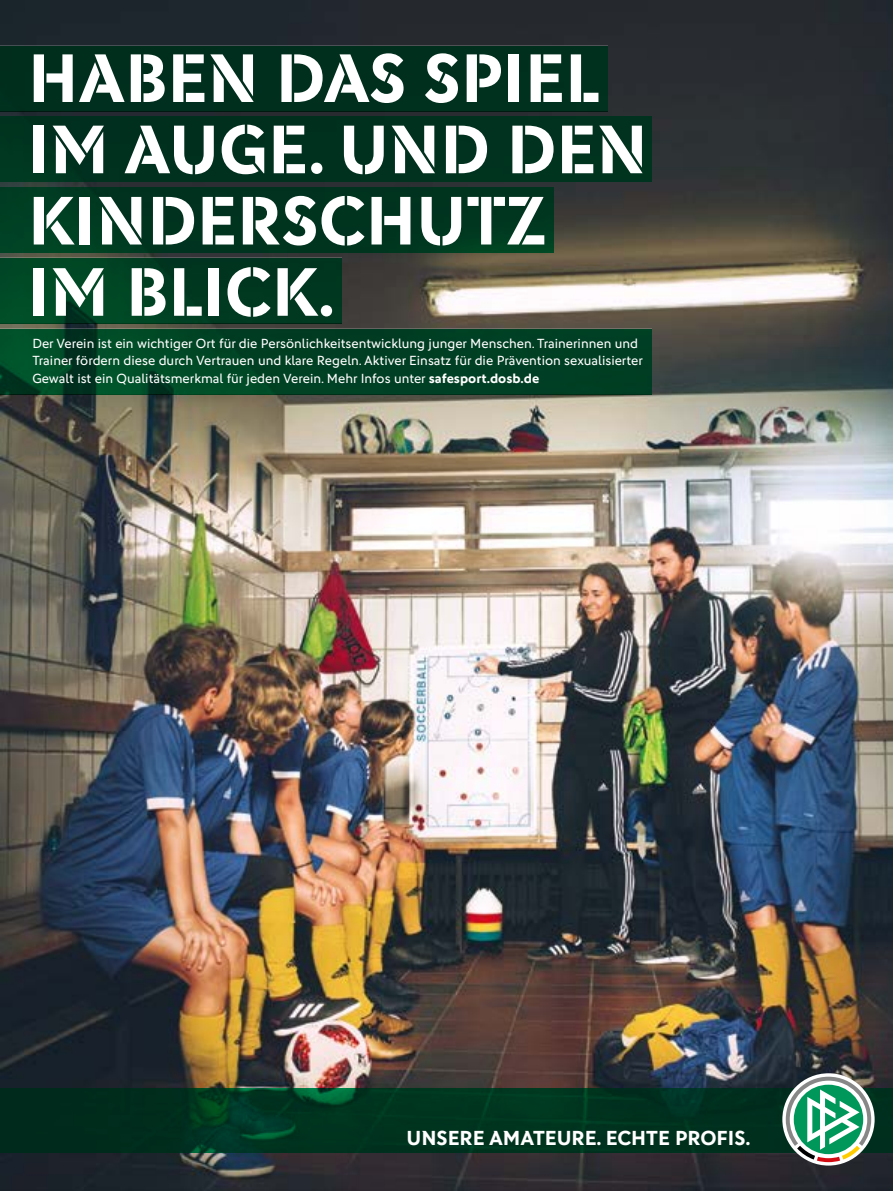
<style>
.page{position:relative;width:893px;height:1191px;background:#fff}
.page>*{position:absolute;margin:0;border:0;box-sizing:border-box;transform-origin:0 0}
.t1{font:69px/71.2px "DFB Stencil";color:#fff}
.t2{font:700 20.4px "DFB Sans";color:#fff}
.t3{font:13.35px/17.5px "DFB Sans";color:#fff}
.s1{font-weight:700}
</style>
<div class="page">
<img style="left:0;top:0;width:893px;height:1191px">
<svg style="left:0;top:1088px;width:893px;height:65px;background:#00331f"></svg>
<svg style="left:782px;top:1073px;width:93px;height:92px"></svg>
<svg style="left:786px;top:1076px;width:85px;height:86px"></svg>
<div style="left:0;top:258px;width:341px;height:66px;background:linear-gradient(to right,#004c27,#00321e)"></div>
<div style="left:0;top:187px;width:553px;height:66px;background:linear-gradient(to right,#003a22,#00341f)"></div>
<div style="left:0;top:46px;width:608px;height:65px;background:#002f1e"></div>
<div style="left:0;top:116px;width:651px;height:66px;background:#00311f"></div>
<svg style="left:0;top:329px;width:652px;height:65px;background:#004224"></svg>
<h1 class="t1" style="left:28px;top:23px;width:621px">HABEN DAS SPIEL<br>IM AUGE. UND DEN<br>KINDERSCHUTZ<br>IM BLICK.</h1>
<h1 class="t1" style="left:28px;top:41px;width:621px">HABEN DAS SPIEL<br>IM AUGE. UND DEN<br>KINDERSCHUTZ<br>IM BLICK.</h1>
<p class="t3" style="left:32px;top:334px;width:612px">Der Verein ist ein wichtiger Ort für die Persönlichkeitsentwicklung junger Menschen. Trainerinnen und<br>Trainer fördern diese durch Vertrauen und klare Regeln. Aktiver Einsatz für die Prävention sexualisierter<br>Gewalt ist ein Qualitätsmerkmal für jeden Verein. Mehr Infos unter <span class="s1">safesport.dosb.de</span></p>
<p class="t3" style="left:32px;top:333px;width:612px">Trainer fördern diese durch Vertrauen und klare Regeln. Aktiver Einsatz für die Prävention sexualisierter<br>Gewalt ist ein Qualitätsmerkmal für jeden Verein. Mehr Infos unter <span class="s1">fesport.dosb.de</span></p>
<h2 class="t2" style="left:406px;top:1126px;width:346px">UNSERE AMATEURE. ECHTE PROFIS.</h2>
</div>
